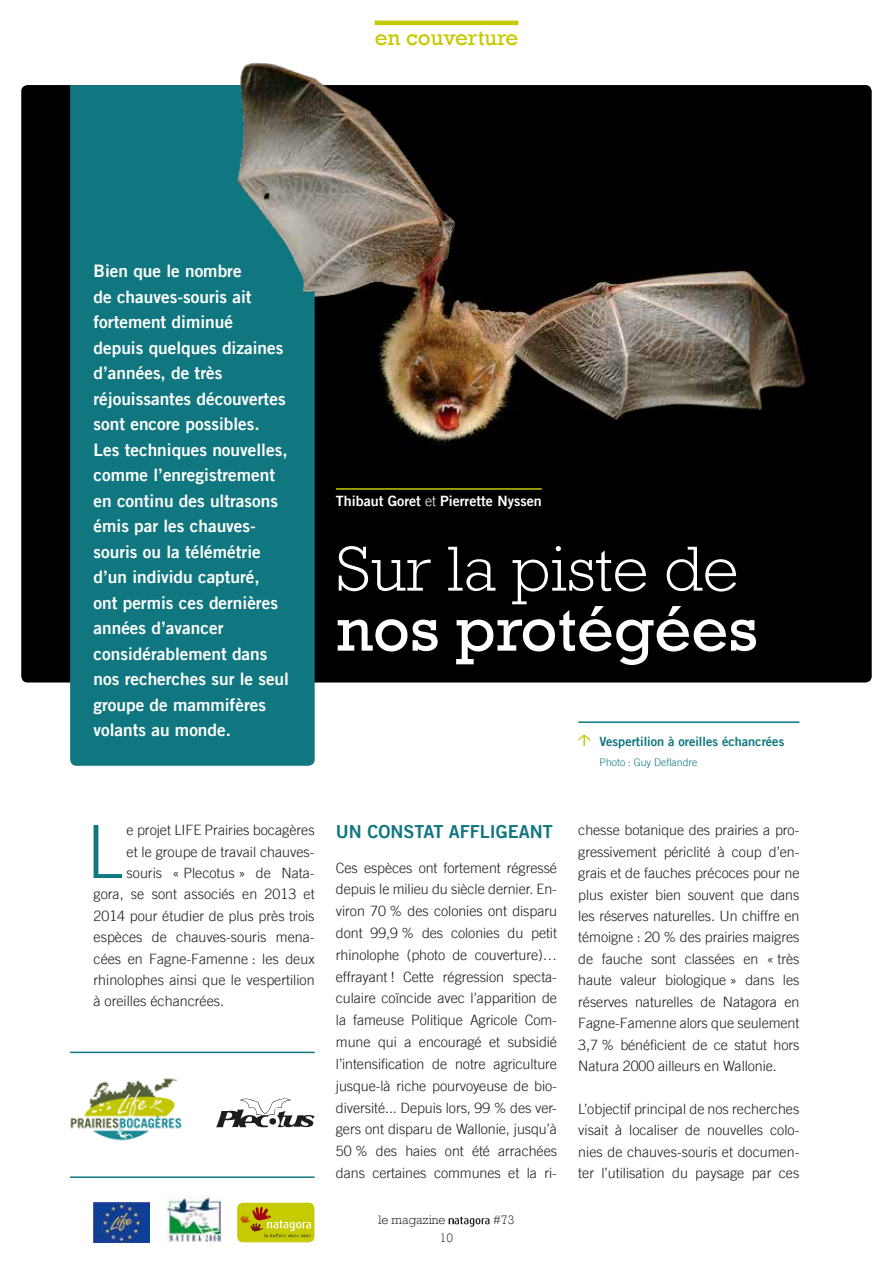
<style>
.page{position:relative;width:893px;height:1263px;background:#fff}
.page>*{position:absolute;margin:0;border:0;box-sizing:border-box;transform-origin:0 0}
.t1{font:300 73.5px "Trade Gothic";color:#10767f}
.t2{font:300 64.65px "Rockwell";color:#fff}
.t3{font:64.65px "Rockwell";color:#fff}
.t4{font:22.5px "Rockwell";color:#c6ca00}
.t5{font:18px "Trade Gothic Bold Two";color:#10767f}
.t6{font:17.25px/25.5px "Trade Gothic Bold Two";color:#fff}
.t7{font:300 14.25px/21.8px "Trade Gothic";color:#1b1c20;text-align:justify}
.t8{font:14.25px "Trade Gothic Bold Two";color:#fff}
.t9{font:12.75px "Trade Gothic Bold Two";color:#10767f}
.t10{font:300 12.6px "Rockwell";color:#1b1c20}
.t11{font:300 10.5px "Trade Gothic";color:#10767f}
.s1{font-family:"Trade Gothic";font-weight:300}
</style>
<div class="page">
<div style="left:70px;top:678px;width:245px;height:88px;background:#10767f"></div>
<hr style="left:578px;top:721px;width:221px;height:2px;background:#10767f">
<svg style="left:578px;top:734px;width:12px;height:12px"></svg>
<img style="left:26px;top:62px;width:846px;height:616px">
<img style="left:70px;top:1078px;width:112px;height:63px">
<svg style="left:216px;top:1098px;width:99px;height:30px"></svg>
<hr style="left:70px;top:1052px;width:245px;height:1px;background:#10767f">
<hr style="left:70px;top:1176px;width:245px;height:2px;background:#10767f">
<img style="left:94px;top:1202px;width:55px;height:40px">
<div style="left:237px;top:1203px;width:77px;height:39px;background:#c6ca00;border-radius:6px"></div>
<svg style="left:240px;top:1206px;width:71px;height:32px"></svg>
<img style="left:166px;top:1196px;width:54px;height:46px">
<svg style="left:449px;top:1216px;width:40px;height:11px"></svg>
<hr style="left:375px;top:21px;width:143px;height:4px;background:#c6ca00">
<h3 class="t4" style="left:375px;top:21px;width:145px">en couverture</h3>
<p class="t6" style="left:94px;top:258px;width:197px">Bien que le nombre<br>de chauves-souris ait fortement diminué<br>depuis quelques dizaines d’années, de très réjouissantes découvertes sont encore possibles.<br>Les techniques nouvelles, comme l’enregistrement en continu des ultrasons émis par les chauves&shy;souris ou la télémétrie d’un individu capturé,<br>ont permis ces dernières années d’avancer considérablement dans nos recherches sur le seul groupe de mammifères volants au monde.</p>
<p class="t8" style="left:336px;top:492px;width:207px">Thibaut Goret <span class="s1">et</span> Pierrette Nyssen</p>
<h2 class="t2" style="left:336px;top:522px;width:404px">Sur la piste de</h2>
<h2 class="t3" style="left:336px;top:581px;width:423px">nos protégées</h2>
<p class="t9" style="left:600px;top:733px;width:186px">Vespertilion à oreilles échancrées</p>
<p class="t11" style="left:600px;top:756px;width:99px">Photo : Guy Deflandre</p>
<h1 class="t1" style="left:86px;top:808px;width:38px">L</h1>
<p class="t7" style="left:127px;top:819px;width:190px">e projet LIFE Prairies bocagères</p>
<p class="t7" style="left:127px;top:840px;width:190px">et le groupe de travail chauves-</p>
<p class="t7" style="left:127px;top:862px;width:190px">souris « Plecotus » de Nata-</p>
<p class="t7" style="left:94px;top:883px;width:223px">gora, se sont associés en 2013 et</p>
<p class="t7" style="left:94px;top:905px;width:223px">2014 pour étudier de plus près trois</p>
<p class="t7" style="left:94px;top:926px;width:223px">espèces de chauves-souris mena-</p>
<p class="t7" style="left:94px;top:947px;width:223px">cées en Fagne-Famenne : les deux</p>
<p class="t7" style="left:94px;top:969px;width:223px">rhinolophes ainsi que le vespertilion</p>
<p class="t7" style="left:94px;top:990px;width:132px">à oreilles échancrées.</p>
<p class="t5" style="left:336px;top:820px;width:219px">Un constat affligeant</p>
<p class="t7" style="left:336px;top:856px;width:223px">Ces espèces ont fortement régressé depuis le milieu du siècle dernier. En&shy;viron 70 % des colonies ont disparu dont 99,9 % des colonies du petit rhinolophe (photo de couverture)… effrayant ! Cette régression specta&shy;culaire coïncide avec l’apparition de la fameuse Politique Agricole Com&shy;mune qui a encouragé et subsidié l’intensification de notre agriculture jusque-là riche pourvoyeuse de bio&shy;diversité... Depuis lors, 99 % des ver&shy;gers ont disparu de Wallonie, jusqu’à 50 % des haies ont été arrachées dans certaines communes et la ri-</p>
<p class="t10" style="left:378px;top:1211px;width:68px">le magazine</p>
<p class="t10" style="left:493px;top:1211px;width:23px">#73</p>
<p class="t10" style="left:440px;top:1228px;width:15px">10</p>
<p class="t7" style="left:578px;top:819px;width:223px">chesse botanique des prairies a pro&shy;gressivement périclité à coup d’en&shy;grais et de fauches précoces pour ne plus exister bien souvent que dans les réserves naturelles. Un chiffre en témoigne : 20 % des prairies maigres de fauche sont classées en « très haute valeur biologique » dans les réserves naturelles de Natagora en Fagne-Famenne alors que seulement 3,7 % bénéficient de ce statut hors Natura 2000 ailleurs en Wallonie.</p>
<p class="t7" style="left:578px;top:1098px;width:223px">L’objectif principal de nos recherches visait à localiser de nouvelles colo&shy;nies de chauves-souris et documen&shy;ter l’utilisation du paysage par ces</p>
</div>
